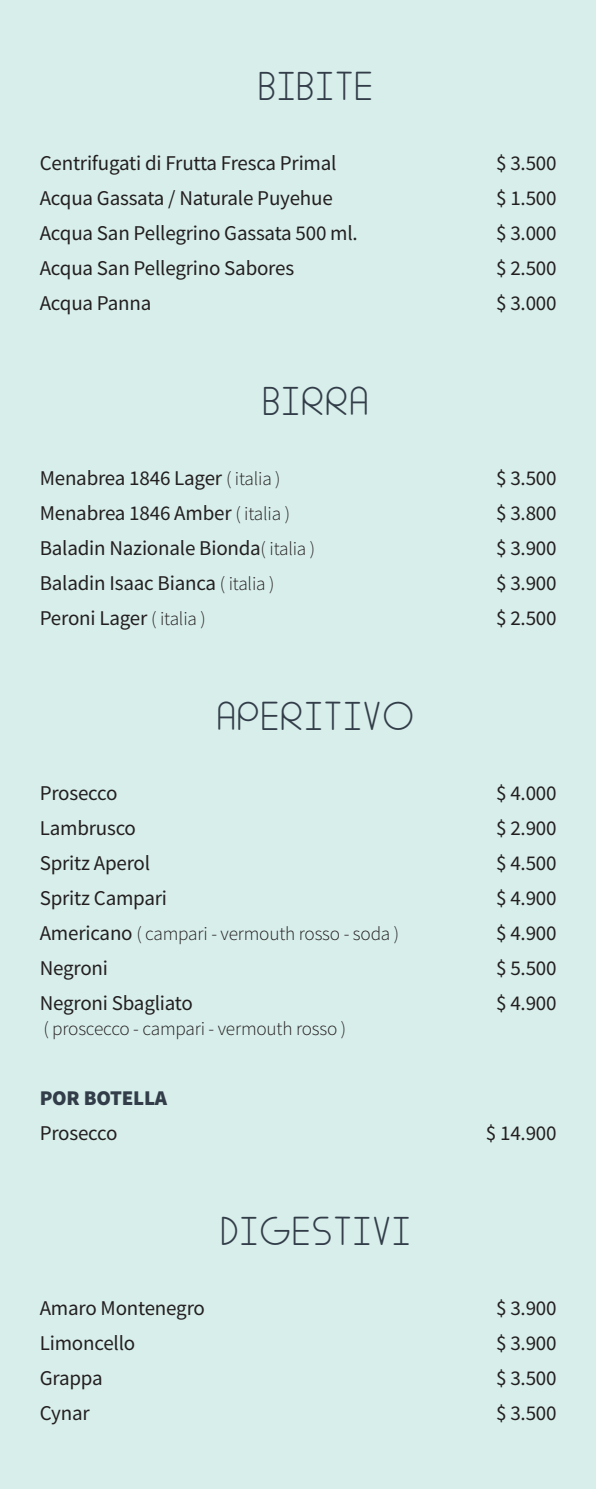
<style>
.page{position:relative;width:596px;height:1489px;background:#fff}
.page>*{position:absolute;margin:0;border:0;box-sizing:border-box;transform-origin:0 0}
.t1{font:31.5px "Adlanta";letter-spacing:-.01em;color:#323d49}
.t2{font:21px "Source Sans Pro";letter-spacing:-.01em;color:#231f20}
.t3{font:900 21px "Source Sans Pro";letter-spacing:-.01em;color:#323d49}
.t4{font:300 19.25px "Source Sans Pro";letter-spacing:-.01em;color:#231f20}
.s1{font-weight:300;font-size:19.25px}
.s2{font-weight:400;font-size:21px}
</style>
<div class="page">
<div style="left:0;top:0;width:595px;height:1488px;background:#d8eeea"></div>
<h1 class="t1" style="left:259px;top:70px;width:118px">BIBITE</h1>
<p class="t2" style="left:40px;top:149px;width:298px">Centrifugati di Frutta Fresca Primal</p>
<p class="t2" style="left:496px;top:149px;width:62px">$ 3.500</p>
<p class="t2" style="left:40px;top:184px;width:294px">Acqua Gassata / Naturale Puyehue</p>
<p class="t2" style="left:496px;top:184px;width:62px">$ 1.500</p>
<p class="t2" style="left:40px;top:219px;width:319px">Acqua San Pellegrino Gassata 500 ml.</p>
<p class="t2" style="left:496px;top:219px;width:62px">$ 3.000</p>
<p class="t2" style="left:40px;top:254px;width:256px">Acqua San Pellegrino Sabores</p>
<p class="t2" style="left:496px;top:254px;width:62px">$ 2.500</p>
<p class="t2" style="left:40px;top:289px;width:113px">Acqua Panna</p>
<p class="t2" style="left:496px;top:289px;width:62px">$ 3.000</p>
<h1 class="t1" style="left:264px;top:385px;width:109px">BIRRA</h1>
<p class="t2" style="left:40px;top:464px;width:242px">Menabrea 1846 Lager <span class="s1">( italia )</span></p>
<p class="t2" style="left:496px;top:464px;width:62px">$ 3.500</p>
<p class="t2" style="left:40px;top:499px;width:252px">Menabrea 1846 Amber <span class="s1">( italia )</span></p>
<p class="t2" style="left:496px;top:499px;width:62px">$ 3.800</p>
<p class="t2" style="left:40px;top:534px;width:277px">Baladin Nazionale Bionda<span class="s1">( italia )</span></p>
<p class="t2" style="left:496px;top:534px;width:62px">$ 3.900</p>
<p class="t2" style="left:40px;top:569px;width:236px">Baladin Isaac Bianca <span class="s1">( italia )</span></p>
<p class="t2" style="left:496px;top:569px;width:62px">$ 3.900</p>
<p class="t2" style="left:40px;top:604px;width:167px">Peroni Lager <span class="s1">( italia )</span></p>
<p class="t2" style="left:496px;top:604px;width:62px">$ 2.500</p>
<h1 class="t1" style="left:218px;top:700px;width:200px">APERITIVO</h1>
<p class="t2" style="left:40px;top:779px;width:79px">Prosecco</p>
<p class="t2" style="left:496px;top:779px;width:62px">$ 4.000</p>
<p class="t2" style="left:40px;top:814px;width:98px">Lambrusco</p>
<p class="t2" style="left:496px;top:814px;width:62px">$ 2.900</p>
<p class="t2" style="left:40px;top:849px;width:112px">Spritz Aperol</p>
<p class="t2" style="left:496px;top:849px;width:62px">$ 4.500</p>
<p class="t2" style="left:40px;top:884px;width:129px">Spritz Campari</p>
<p class="t2" style="left:496px;top:884px;width:62px">$ 4.900</p>
<p class="t4" style="left:40px;top:921px;width:361px"><span class="s2">Americano</span> ( campari - vermouth rosso - soda )</p>
<p class="t2" style="left:496px;top:919px;width:62px">$ 4.900</p>
<p class="t2" style="left:40px;top:954px;width:70px">Negroni</p>
<p class="t2" style="left:496px;top:954px;width:62px">$ 5.500</p>
<p class="t2" style="left:40px;top:989px;width:155px">Negroni Sbagliato</p>
<p class="t2" style="left:496px;top:989px;width:62px">$ 4.900</p>
<p class="t4" style="left:43px;top:1016px;width:304px">( proscecco - campari - vermouth rosso )</p>
<p class="t3" style="left:40px;top:1083px;width:129px">POR BOTELLA</p>
<p class="t2" style="left:40px;top:1119px;width:79px">Prosecco</p>
<p class="t2" style="left:485px;top:1119px;width:72px">$ 14.900</p>
<h1 class="t1" style="left:222px;top:1215px;width:193px">DIGESTIVI</h1>
<p class="t2" style="left:40px;top:1294px;width:167px">Amaro Montenegro</p>
<p class="t2" style="left:496px;top:1294px;width:62px">$ 3.900</p>
<p class="t2" style="left:40px;top:1329px;width:97px">Limoncello</p>
<p class="t2" style="left:496px;top:1329px;width:62px">$ 3.900</p>
<p class="t2" style="left:40px;top:1364px;width:64px">Grappa</p>
<p class="t2" style="left:496px;top:1364px;width:62px">$ 3.500</p>
<p class="t2" style="left:40px;top:1399px;width:52px">Cynar</p>
<p class="t2" style="left:496px;top:1399px;width:62px">$ 3.500</p>
</div>
